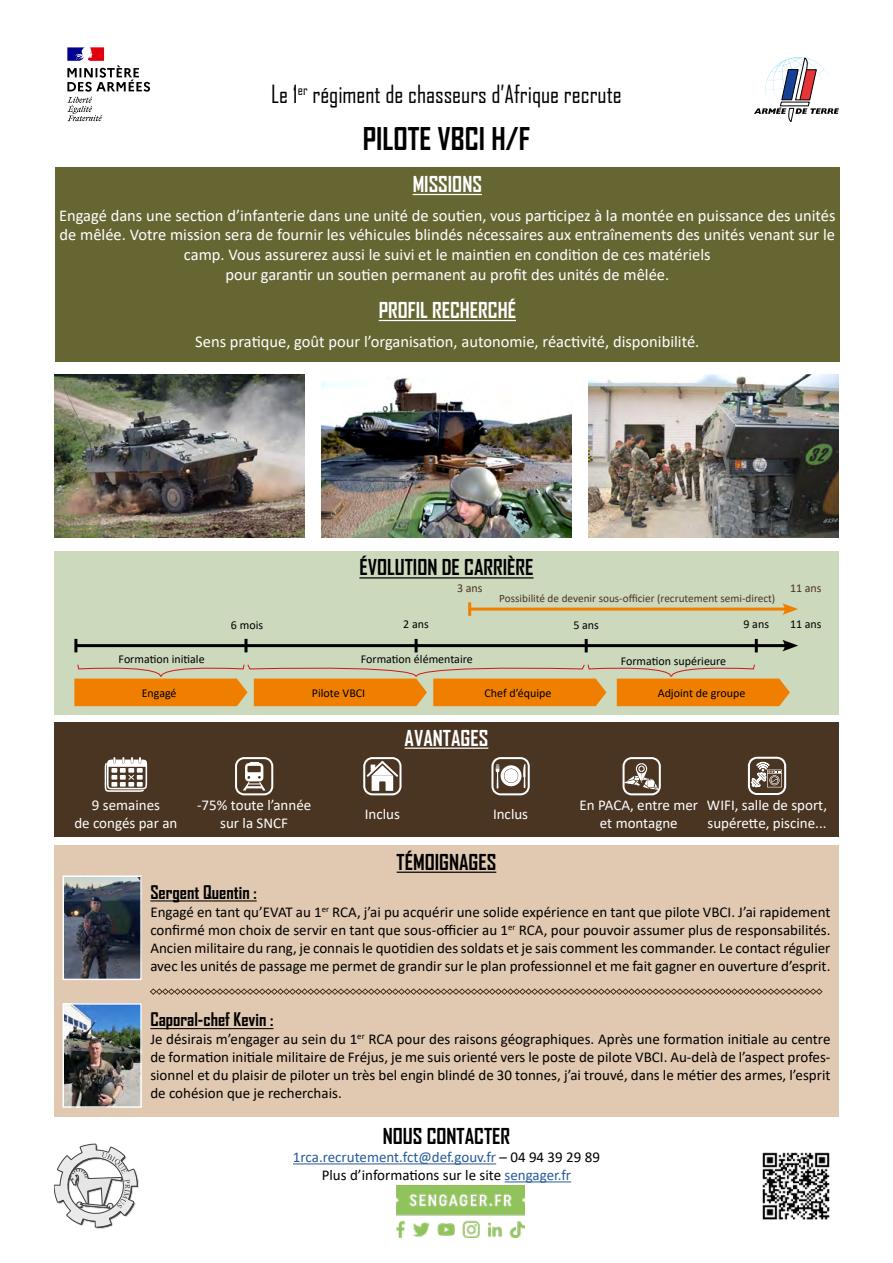
<style>
.page{position:relative;width:893px;height:1263px;background:#fff}
.page>*{position:absolute;margin:0;border:0;box-sizing:border-box;transform-origin:0 0}
.t1{font:700 30px "Agency FB";color:#000}
.t2{font:24px "Agency FB";color:#000}
.t3{font:700 21px "Agency FB";color:#000}
.t4{font:700 21px "Agency FB";color:#fff}
.t5{font:700 18px "Agency FB";color:#000}
.t6{font:16.5px/19.8px "Calibri";color:#fff;text-align:center}
.t7{font:15px/18px "Calibri";color:#000;text-align:justify}
.t8{font:15px/18px "Calibri";color:#fff;text-align:center}
.t9{font:15px/18px "Calibri";color:#275b9b;text-align:center}
.t10{font:12px "Calibri";color:#000}
.t11{font:12px "Calibri";color:#4a3422}
.t12{font:11.25px "Calibri";color:#4a3422}
.s1{color:#000}
</style>
<div class="page">
<hr style="left:293px;top:1163px;width:203px;height:1px;background:#275b9b">
<hr style="left:505px;top:1181px;width:66px;height:1px;background:#275b9b">
<img style="left:762px;top:1152px;width:68px;height:68px">
<svg style="left:67px;top:47px;width:83px;height:74px"></svg>
<svg style="left:754px;top:57px;width:85px;height:65px"></svg>
<svg style="left:54px;top:1144px;width:85px;height:85px"></svg>
<img style="left:397px;top:1185px;width:127px;height:52px">
<div style="left:54px;top:845px;width:785px;height:272px;background:#e1c9b1"></div>
<svg style="left:150px;top:988px;width:673px;height:7px"></svg>
<hr style="left:150px;top:900px;width:107px;height:1px;background:#000">
<hr style="left:397px;top:871px;width:99px;height:2px;background:#000">
<img style="left:66px;top:1006px;width:73px;height:99px">
<div style="left:63px;top:1003px;width:79px;height:105px;border:2px solid #fff"></div>
<img style="left:66px;top:878px;width:73px;height:99px">
<div style="left:63px;top:875px;width:79px;height:105px;border:2px solid #fff"></div>
<hr style="left:150px;top:1028px;width:123px;height:1px;background:#000">
<div style="left:54px;top:723px;width:785px;height:114px;background:#4a3422"></div>
<hr style="left:405px;top:747px;width:83px;height:2px;background:#fff">
<svg style="left:105px;top:757px;width:42px;height:35px"></svg>
<svg style="left:235px;top:757px;width:38px;height:38px"></svg>
<svg style="left:622px;top:757px;width:39px;height:38px"></svg>
<svg style="left:363px;top:757px;width:38px;height:38px"></svg>
<svg style="left:491px;top:757px;width:39px;height:38px"></svg>
<svg style="left:748px;top:757px;width:38px;height:38px"></svg>
<div style="left:54px;top:551px;width:785px;height:163px;background:#cdd9bd"></div>
<hr style="left:359px;top:577px;width:175px;height:1px;background:#000">
<hr style="left:76px;top:644px;width:712px;height:3px;background:#000">
<svg style="left:74px;top:639px;width:3px;height:13px"></svg>
<svg style="left:782px;top:640px;width:16px;height:11px"></svg>
<svg style="left:244px;top:639px;width:3px;height:13px"></svg>
<svg style="left:415px;top:639px;width:3px;height:13px"></svg>
<svg style="left:585px;top:639px;width:3px;height:13px"></svg>
<svg style="left:755px;top:639px;width:3px;height:13px"></svg>
<hr style="left:470px;top:608px;width:318px;height:3px;background:#f07f00">
<hr style="left:468px;top:602px;width:3px;height:14px;background:#f07f00">
<svg style="left:782px;top:603px;width:16px;height:12px"></svg>
<svg style="left:74px;top:664px;width:716px;height:42px"></svg>
<img style="left:54px;top:374px;width:250px;height:164px">
<img style="left:321px;top:377px;width:250px;height:161px">
<img style="left:589px;top:374px;width:250px;height:164px">
<div style="left:55px;top:167px;width:785px;height:194px;background:#663"></div>
<hr style="left:413px;top:194px;width:69px;height:1px;background:#fff">
<hr style="left:379px;top:320px;width:137px;height:1px;background:#fff">
<h2 class="t2" style="left:271px;top:79px;width:352px">Le 1<sup>er</sup> régiment de chasseurs d’Afrique recrute</h2>
<h1 class="t1" style="left:363px;top:120px;width:169px">PILOTE VBCI H/F</h1>
<h3 class="t4" style="left:413px;top:171px;width:71px">MISSIONS</h3>
<p class="t6" style="left:59px;top:205px;width:778px">Engagé dans une section d’infanterie dans une unité de soutien, vous participez à la montée en puissance des unités de mêlée. Votre mission sera de fournir les véhicules blindés nécessaires aux entraînements des unités venant sur le camp. Vous assurerez aussi le suivi et le maintien en condition de ces matériels<br>pour garantir un soutien permanent au profit des unités de mêlée.</p>
<h3 class="t4" style="left:379px;top:297px;width:139px">PROFIL RECHERCHÉ</h3>
<p class="t6" style="left:195px;top:331px;width:506px">Sens pratique, goût pour l’organisation, autonomie, réactivité, disponibilité.</p>
<h3 class="t3" style="left:359px;top:554px;width:176px">ÉVOLUTION DE CARRIÈRE</h3>
<p class="t11" style="left:457px;top:580px;width:27px">3 ans</p>
<p class="t11" style="left:790px;top:580px;width:33px">11 ans</p>
<p class="t12" style="left:499px;top:590px;width:278px">Possibilité de devenir sous-officier (recrutement semi-direct)</p>
<p class="t10" style="left:231px;top:617px;width:34px">6 mois</p>
<p class="t10" style="left:403px;top:615px;width:27px">2 ans</p>
<p class="t10" style="left:573px;top:617px;width:27px">5 ans</p>
<p class="t10" style="left:743px;top:615px;width:27px">9 ans</p>
<p class="t10" style="left:790px;top:615px;width:33px">11 ans</p>
<p class="t10" style="left:119px;top:651px;width:88px">Formation initiale</p>
<p class="t10" style="left:361px;top:651px;width:113px">Formation élémentaire</p>
<p class="t10" style="left:621px;top:653px;width:107px">Formation supérieure</p>
<p class="t10" style="left:142px;top:684px;width:36px">Engagé</p>
<p class="t10" style="left:312px;top:684px;width:55px">Pilote VBCI</p>
<p class="t10" style="left:485px;top:684px;width:68px">Chef d’équipe</p>
<p class="t10" style="left:658px;top:684px;width:89px">Adjoint de groupe</p>
<h3 class="t4" style="left:405px;top:724px;width:85px">AVANTAGES</h3>
<p class="t8" style="left:74px;top:796px;width:105px">9 semaines<br>de congés par an</p>
<p class="t8" style="left:197px;top:796px;width:116px">-75% toute l’année sur la SNCF</p>
<p class="t8" style="left:365px;top:805px;width:37px">Inclus</p>
<p class="t8" style="left:493px;top:805px;width:37px">Inclus</p>
<p class="t8" style="left:580px;top:796px;width:120px">En PACA, entre mer et montagne</p>
<p class="t8" style="left:707px;top:796px;width:122px;text-align:left">WIFI, salle de sport, supérette, piscine...</p>
<h3 class="t3" style="left:397px;top:849px;width:101px">TÉMOIGNAGES</h3>
<p class="t5" style="left:150px;top:881px;width:108px">Sergent Quentin :</p>
<p class="t7" style="left:150px;top:902px;width:682px">Engagé en tant qu’EVAT au 1<sup>er</sup> RCA, j’ai pu acquérir une solide expérience en tant que pilote VBCI. J’ai rapidement confirmé mon choix de servir en tant que sous-officier au 1<sup>er</sup> RCA, pour pouvoir assumer plus de responsabilités.<br>Ancien militaire du rang, je connais le quotidien des soldats et je sais comment les commander. Le contact régulier avec les unités de passage me permet de grandir sur le plan professionnel et me fait gagner en ouverture d’esprit.</p>
<p class="t5" style="left:150px;top:1008px;width:125px">Caporal-chef Kevin :</p>
<p class="t7" style="left:150px;top:1030px;width:682px">Je désirais m’engager au sein du 1<sup>er</sup> RCA pour des raisons géographiques. Après une formation initiale au centre de formation initiale militaire de Fréjus, je me suis orienté vers le poste de pilote VBCI. Au-delà de l’aspect profes&shy;sionnel et du plaisir de piloter un très bel engin blindé de 30 tonnes, j’ai trouvé, dans le métier des armes, l’esprit de cohésion que je recherchais.</p>
<h3 class="t3" style="left:383px;top:1123px;width:129px">NOUS CONTACTER</h3>
<p class="t9" style="left:293px;top:1148px;width:309px">1rca.recrutement.fct@def.gouv.fr <span class="s1">– 04 94 39 29 89<br>Plus d’informations sur le site</span> sengager.fr</p>
</div>
